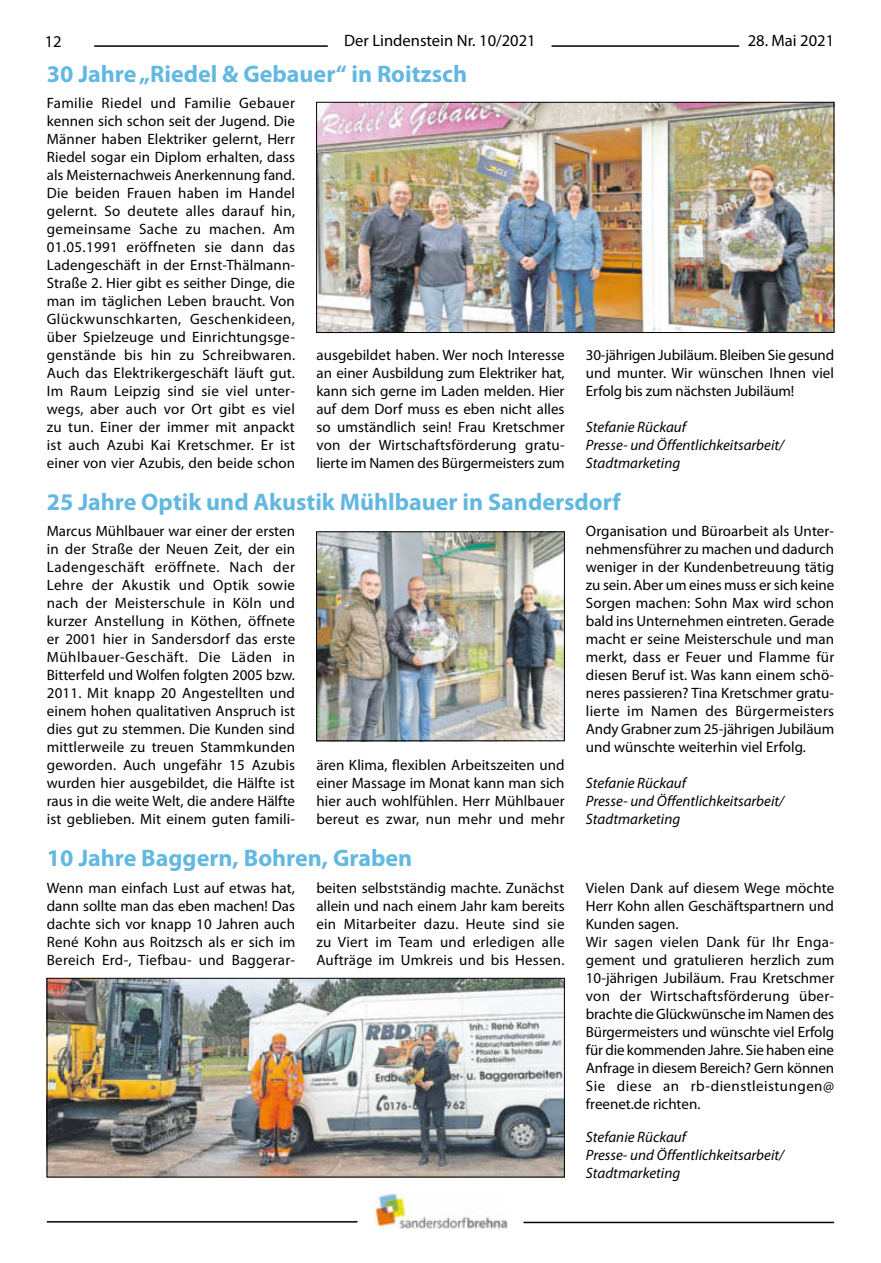
<style>
.page{position:relative;width:881px;height:1263px;background:#fff}
.page>*{position:absolute;margin:0;border:0;box-sizing:border-box;transform-origin:0 0}
.t1{font:700 24px "Myriad Pro";color:#63b8e1}
.t2{font:16.5px "Myriad Pro";color:#000}
.t3{font:15px/18px "Myriad Pro";letter-spacing:.005em;color:#000;text-align:justify}
.t4{font:italic 15px/18px "Myriad Pro";color:#000}
</style>
<div class="page">
<hr style="left:94px;top:45px;width:234px;height:2px;background:#000">
<hr style="left:551px;top:45px;width:282px;height:2px;background:#000">
<div style="left:739px;top:33px;width:99px;height:15px;background:#fff"></div>
<hr style="left:47px;top:1221px;width:310px;height:1px;background:#000">
<hr style="left:523px;top:1222px;width:310px;height:1px;background:#000">
<img style="left:375px;top:1194px;width:132px;height:34px">
<img style="left:318px;top:104px;width:513px;height:227px">
<div style="left:316px;top:102px;width:517px;height:231px;border:1px solid #000"></div>
<img style="left:49px;top:980px;width:513px;height:195px">
<div style="left:47px;top:978px;width:517px;height:199px;border:1px solid #000"></div>
<img style="left:318px;top:533px;width:244px;height:206px">
<div style="left:316px;top:531px;width:248px;height:210px;border:1px solid #000"></div>
<p class="t2" style="left:45px;top:32px;width:18px">12</p>
<p class="t2" style="left:344px;top:31px;width:193px">Der Lindenstein Nr. 10/2021</p>
<p class="t2" style="left:747px;top:30px;width:88px">28. Mai 2021</p>
<h1 class="t1" style="left:47px;top:58px;width:421px">30 Jahre „Riedel &amp; Gebauer“ in Roitzsch</h1>
<p class="t3" style="left:47px;top:94px;width:250px">Familie Riedel und Familie Gebauer kennen sich schon seit der Jugend. Die Männer haben Elektriker gelernt, Herr Riedel sogar ein Diplom erhalten, dass als Meisternachweis Anerkennung fand.<br>Die beiden Frauen haben im Handel gelernt. So deutete alles darauf hin, gemeinsame Sache zu machen. Am 01.05.1991 eröffneten sie dann das Ladengeschäft in der Ernst-Thälmann-Straße 2. Hier gibt es seither Dinge, die man im täglichen Leben braucht. Von Glückwunschkarten, Geschenkideen, über Spielzeuge und Einrichtungsge&shy;genstände bis hin zu Schreibwaren.<br>Auch das Elektrikergeschäft läuft gut.<br>Im Raum Leipzig sind sie viel unter&shy;wegs, aber auch vor Ort gibt es viel zu tun. Einer der immer mit anpackt ist auch Azubi Kai Kretschmer. Er ist einer von vier Azubis, den beide schon</p>
<p class="t3" style="left:316px;top:346px;width:250px">ausgebildet haben. Wer noch Interesse an einer Ausbildung zum Elektriker hat, kann sich gerne im Laden melden. Hier auf dem Dorf muss es eben nicht alles so umständlich sein! Frau Kretschmer von der Wirtschaftsförderung gratu&shy;lierte im Namen des Bürgermeisters zum</p>
<p class="t3" style="left:585px;top:346px;width:249px">30-jährigen Jubiläum. Bleiben Sie gesund und munter. Wir wünschen Ihnen viel Erfolg bis zum nächsten Jubiläum!</p>
<p class="t4" style="left:585px;top:418px;width:199px">Stefanie Rückauf<br>Presse- und Öffentlichkeitsarbeit/<br>Stadtmarketing</p>
<h1 class="t1" style="left:47px;top:486px;width:575px">25 Jahre Optik und Akustik Mühlbauer in Sandersdorf</h1>
<p class="t3" style="left:47px;top:522px;width:250px">Marcus Mühlbauer war einer der ersten in der Straße der Neuen Zeit, der ein Ladengeschäft eröffnete. Nach der Lehre der Akustik und Optik sowie nach der Meisterschule in Köln und kurzer Anstellung in Köthen, öffnete er 2001 hier in Sandersdorf das erste Mühlbauer-Geschäft. Die Läden in Bitterfeld und Wolfen folgten 2005 bzw.<br>2011. Mit knapp 20 Angestellten und einem hohen qualitativen Anspruch ist dies gut zu stemmen. Die Kunden sind mittlerweile zu treuen Stammkunden geworden. Auch ungefähr 15 Azubis wurden hier ausgebildet, die Hälfte ist raus in die weite Welt, die andere Hälfte ist geblieben. Mit einem guten famili-</p>
<p class="t3" style="left:585px;top:522px;width:250px">Organisation und Büroarbeit als Unter&shy;nehmensführer zu machen und dadurch weniger in der Kundenbetreuung tätig zu sein. Aber um eines muss er sich keine Sorgen machen: Sohn Max wird schon bald ins Unternehmen eintreten. Gerade macht er seine Meisterschule und man merkt, dass er Feuer und Flamme für diesen Beruf ist. Was kann einem schö&shy;neres passieren? Tina Kretschmer gratu&shy;lierte im Namen des Bürgermeisters Andy Grabner zum 25-jährigen Jubiläum und wünschte weiterhin viel Erfolg.</p>
<p class="t4" style="left:585px;top:774px;width:199px">Stefanie Rückauf<br>Presse- und Öffentlichkeitsarbeit/<br>Stadtmarketing</p>
<p class="t3" style="left:316px;top:756px;width:250px">ären Klima, flexiblen Arbeitszeiten und einer Massage im Monat kann man sich hier auch wohlfühlen. Herr Mühlbauer bereut es zwar, nun mehr und mehr</p>
<h1 class="t1" style="left:47px;top:842px;width:367px">10 Jahre Baggern, Bohren, Graben</h1>
<p class="t3" style="left:47px;top:878px;width:250px">Wenn man einfach Lust auf etwas hat, dann sollte man das eben machen! Das dachte sich vor knapp 10 Jahren auch René Kohn aus Roitzsch als er sich im Bereich Erd-, Tiefbau- und Baggerar-</p>
<p class="t3" style="left:316px;top:878px;width:250px">beiten selbstständig machte. Zunächst allein und nach einem Jahr kam bereits ein Mitarbeiter dazu. Heute sind sie zu Viert im Team und erledigen alle Aufträge im Umkreis und bis Hessen.</p>
<p class="t3" style="left:585px;top:878px;width:250px;text-align:left">Vielen Dank auf diesem Wege möchte Herr Kohn allen Geschäftspartnern und Kunden sagen.<br>Wir sagen vielen Dank für Ihr Enga&shy;gement und gratulieren herzlich zum 10-jährigen Jubiläum. Frau Kretschmer von der Wirtschaftsförderung über&shy;brachte die Glückwünsche im Namen des Bürgermeisters und wünschte viel Erfolg für die kommenden Jahre. Sie haben eine Anfrage in diesem Bereich? Gern können Sie diese an rb-dienstleistungen@ freenet.de richten.</p>
<p class="t4" style="left:585px;top:1127px;width:199px">Stefanie Rückauf<br>Presse- und Öffentlichkeitsarbeit/<br>Stadtmarketing</p>
</div>
